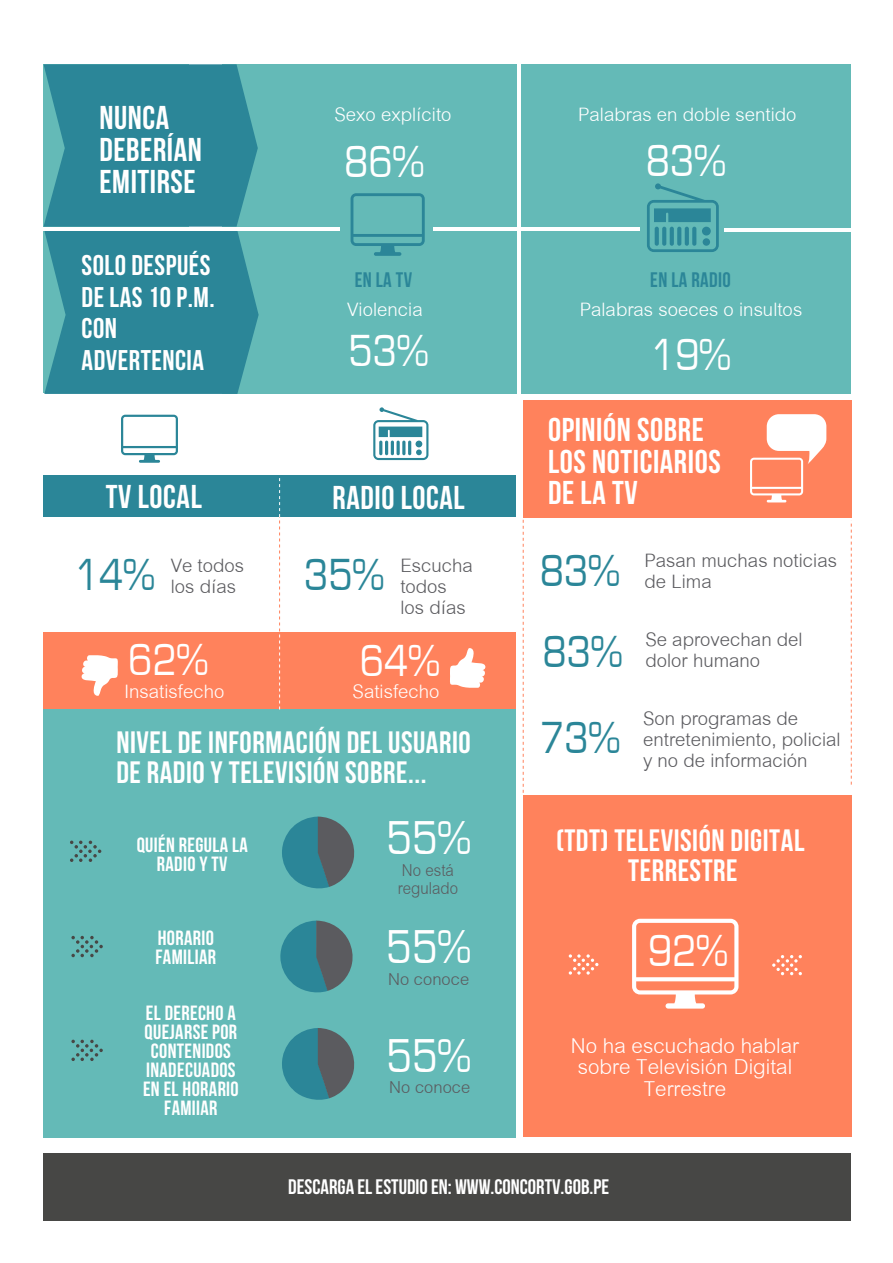
<style>
.page{position:relative;width:893px;height:1263px;background:#fff}
.page>*{position:absolute;margin:0;border:0;box-sizing:border-box;transform-origin:0 0}
.t1{font:43.8px "Eurasia Normal";color:#fff}
.t2{font:41.55px "Eurasia Normal";color:#fff}
.t3{font:41.55px "Eurasia Normal";color:#2b8698}
.t4{font:33px/31.5px "Bebas Neue";letter-spacing:.02em;color:#fff}
.t5{font:31.5px "Cordia New";color:#fff}
.t6{font:30.9px/29.5px "Bebas Neue";letter-spacing:.02em;color:#fff;text-align:center}
.t7{font:28.5px/31.5px "Bebas Neue";letter-spacing:.02em;color:#fff}
.t8{font:28.35px/21px "Cordia New";color:#5b5b5f}
.t9{font:28.35px "Cordia New";color:#fff}
.t10{font:25.35px "Cordia New";color:#5b5b5f}
.t11{font:25.35px/18.8px "Cordia New";color:#5b5b5f;scale:.91 1}
.t12{font:21px "Bebas Neue";color:#fff}
.t13{font:21px "Bebas Neue";letter-spacing:.02em;color:#2b8698}
.t14{font:20.55px/19px "Bebas Neue";letter-spacing:.02em;color:#fff;text-align:center}
.s1{font-family:"Eurasia Normal";font-size:41.55px;color:#2b8698}
</style>
<div class="page">
<div style="left:43px;top:632px;width:473px;height:77px;background:#ff825c"></div>
<div style="left:523px;top:400px;width:328px;height:117px;background:#ff825c"></div>
<div style="left:43px;top:1153px;width:808px;height:67px;background:#474745"></div>
<div style="left:43px;top:475px;width:473px;height:42px;background:#2b8698"></div>
<div style="left:523px;top:795px;width:328px;height:342px;background:#ff825c"></div>
<div style="left:43px;top:709px;width:473px;height:428px;background:#64bab7"></div>
<div style="left:223px;top:64px;width:628px;height:329px;background:#64bab7"></div>
<svg style="left:44px;top:64px;width:215px;height:330px;background:#318b9b"></svg>
<svg style="left:373px;top:407px;width:55px;height:53px"></svg>
<svg style="left:121px;top:415px;width:57px;height:48px"></svg>
<svg style="left:632px;top:919px;width:106px;height:89px"></svg>
<svg style="left:569px;top:954px;width:29px;height:21px"></svg>
<svg style="left:772px;top:955px;width:30px;height:20px"></svg>
<svg style="left:523px;top:519px;width:1px;height:274px"></svg>
<svg style="left:279px;top:478px;width:1px;height:231px"></svg>
<hr style="left:517px;top:42px;width:4px;height:358px;background:#fff">
<hr style="left:29px;top:227px;width:310px;height:3px;background:#fff">
<hr style="left:433px;top:227px;width:207px;height:4px;background:#fff">
<hr style="left:724px;top:228px;width:155px;height:4px;background:#fff">
<svg style="left:647px;top:183px;width:72px;height:69px"></svg>
<svg style="left:351px;top:193px;width:74px;height:63px"></svg>
<svg style="left:81px;top:655px;width:37px;height:41px"></svg>
<svg style="left:450px;top:648px;width:36px;height:40px"></svg>
<svg style="left:71px;top:936px;width:32px;height:21px"></svg>
<svg style="left:71px;top:1040px;width:32px;height:21px"></svg>
<svg style="left:280px;top:920px;width:73px;height:73px"></svg>
<svg style="left:282px;top:1028px;width:73px;height:72px"></svg>
<svg style="left:282px;top:816px;width:73px;height:73px"></svg>
<svg style="left:70px;top:840px;width:31px;height:22px"></svg>
<svg style="left:750px;top:414px;width:76px;height:88px"></svg>
<svg style="left:851px;top:520px;width:1px;height:265px"></svg>
<p class="t4" style="left:99px;top:102px;width:104px">NUNCA<br>DEBERÍAN<br>EMITIRSE</p>
<p class="t7" style="left:82px;top:249px;width:135px">SOLO DESPUÉS<br>DE LAS 10 P.M.<br>CON<br>ADVERTENCIA</p>
<p class="t9" style="left:334px;top:96px;width:119px">Sexo explícito</p>
<p class="t9" style="left:578px;top:96px;width:220px">Palabras en doble sentido</p>
<h2 class="t2" style="left:344px;top:134px;width:81px">86%</h2>
<h2 class="t2" style="left:646px;top:133px;width:81px">83%</h2>
<p class="t13" style="left:355px;top:268px;width:59px">EN LA TV</p>
<p class="t13" style="left:650px;top:268px;width:82px">EN LA RADIO</p>
<p class="t9" style="left:347px;top:290px;width:77px">Violencia</p>
<p class="t9" style="left:580px;top:290px;width:224px">Palabras soeces o insultos</p>
<h2 class="t2" style="left:348px;top:323px;width:81px">53%</h2>
<h2 class="t2" style="left:651px;top:327px;width:81px">19%</h2>
<p class="t4" style="left:106px;top:480px;width:97px">TV LOCAL</p>
<p class="t4" style="left:333px;top:482px;width:134px">RADIO LOCAL</p>
<h2 class="t3" style="left:75px;top:547px;width:81px">14%</h2>
<h2 class="t3" style="left:304px;top:547px;width:81px">35%</h2>
<p class="t8" style="left:171px;top:555px;width:75px">Ve todos los días</p>
<p class="t8" style="left:400px;top:555px;width:74px">Escucha todos los días</p>
<h2 class="t2" style="left:128px;top:632px;width:81px">62%</h2>
<h2 class="t2" style="left:360px;top:633px;width:81px">64%</h2>
<p class="t9" style="left:124px;top:672px;width:102px">Insatisfecho</p>
<p class="t9" style="left:353px;top:672px;width:88px">Satisfecho</p>
<p class="t6" style="left:116px;top:727px;width:356px;text-align:left">NIVEL DE INFORMACIÓN DEL USUARIO<br>DE RADIO Y TELEVISIÓN SOBRE...</p>
<p class="t14" style="left:137px;top:835px;width:113px">QUIÉN REGULA LA<br>RADIO Y TV</p>
<h1 class="t1" style="left:386px;top:809px;width:86px">55%</h1>
<p class="t11" style="left:398px;top:861px;width:68px">No está regulado</p>
<p class="t14" style="left:155px;top:928px;width:62px;text-align:left">HORARIO<br>FAMILIAR</p>
<h1 class="t1" style="left:386px;top:918px;width:86px">55%</h1>
<p class="t14" style="left:143px;top:1003px;width:97px">EL DERECHO A<br>QUEJARSE POR<br>CONTENIDOS<br>INADECUADOS<br>EN EL HORARIO<br>FAMIIAR</p>
<p class="t10" style="left:388px;top:962px;width:83px">No conoce</p>
<h1 class="t1" style="left:387px;top:1027px;width:86px">55%</h1>
<p class="t10" style="left:389px;top:1070px;width:83px">No conoce</p>
<p class="t4" style="left:548px;top:413px;width:174px">OPINIÓN SOBRE<br>LOS NOTICIARIOS<br>DE LA TV</p>
<h2 class="t3" style="left:540px;top:543px;width:81px">83%</h2>
<p class="t8" style="left:644px;top:550px;width:194px">Pasan muchas noticias de Lima</p>
<p class="t8" style="left:542px;top:629px;width:262px;text-indent:103px">Se aprovechan del<br><span class="s1">83%</span> dolor humano</p>
<h2 class="t3" style="left:540px;top:710px;width:81px">73%</h2>
<p class="t8" style="left:643px;top:709px;width:199px">Son programas de entretenimiento, policial y no de información</p>
<p class="t6" style="left:556px;top:825px;width:250px">(TDT) TELEVISIÓN DIGITAL<br>TERRESTRE</p>
<h2 class="t2" style="left:648px;top:923px;width:81px">92%</h2>
<p class="t5" style="left:571px;top:1025px;width:230px">No ha escuchado hablar</p>
<p class="t5" style="left:578px;top:1046px;width:216px">sobre Televisión Digital</p>
<p class="t5" style="left:644px;top:1067px;width:84px">Terrestre</p>
<p class="t12" style="left:288px;top:1175px;width:322px">DESCARGA EL ESTUDIO EN: WWW.CONCORTV.GOB.PE</p>
</div>
